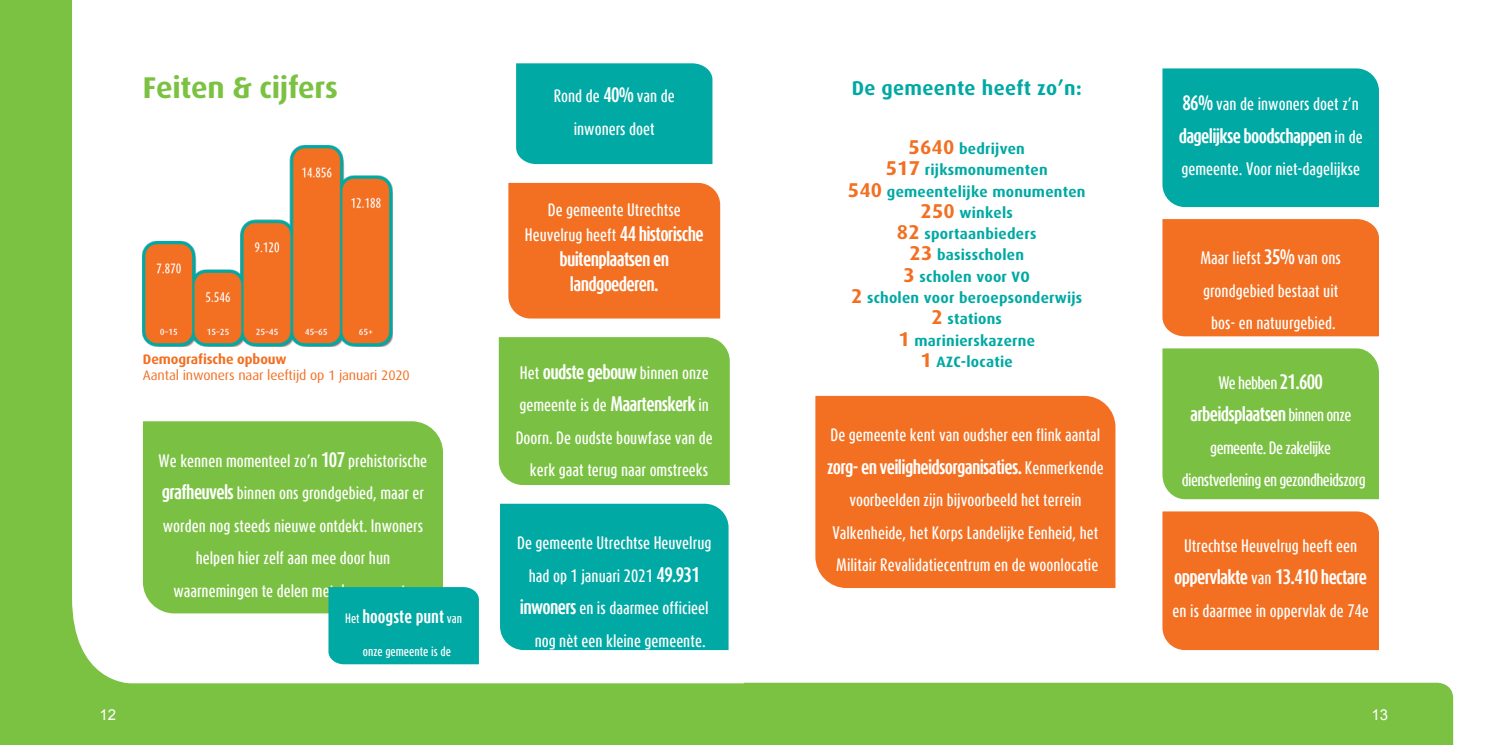
<style>
.page{position:relative;width:1489px;height:745px;background:#fff}
.page>*{position:absolute;margin:0;border:0;box-sizing:border-box;transform-origin:0 0}
.t1{font:700 30px "Dax";letter-spacing:-.01em;color:#7bc142}
.t2{font:700 20px "Dax";letter-spacing:.015em;color:#00a9a4}
.t3{font:700 17.5px/25px "Dax Compact";letter-spacing:-.04em;color:#fff;text-align:center}
.t4{font:700 16.25px "Dax Compact";color:#fff}
.t5{font:500 15px/32.5px "Dax Compact";color:#fff;text-align:center}
.t6{font:700 15px/21.2px "Dax";letter-spacing:.015em;color:#00a9a4;text-align:center}
.t7{font:500 15px/32.5px "Dax Compact";letter-spacing:-.04em;color:#fff;text-align:center}
.t8{font:15px "Arial";color:#fff}
.t9{font:13.75px "Dax";letter-spacing:-.01em;color:#f36f21}
.t10{font:700 13.75px "Dax";letter-spacing:-.005em;color:#f36f21}
.t11{font:500 11.25px "Dax Compact";color:#fff}
.s1{font-weight:700;font-size:17.5px}
.s2{font-weight:500;font-size:11.25px}
.s3{font-size:20px;color:#f36f21}
.s4{font-weight:500;font-size:15px}
</style>
<div class="page">
<div style="left:0;top:0;width:744px;height:744px;background:#7bc142"></div>
<div style="left:72px;top:0;width:672px;height:683px;background:#fff"></div>
<div style="left:744px;top:682px;width:708px;height:62px;background:#7bc142"></div>
<div style="left:1162px;top:68px;width:216px;height:139px;background:#00a9a4"></div>
<div style="left:1162px;top:219px;width:216px;height:117px;background:#f36f21"></div>
<div style="left:1162px;top:348px;width:216px;height:151px;background:#7ac143"></div>
<div style="left:1162px;top:511px;width:216px;height:138px;background:#f36f21"></div>
<div style="left:516px;top:63px;width:196px;height:101px;background:#00a9a4"></div>
<div style="left:508px;top:183px;width:212px;height:135px;background:#f36f21"></div>
<svg style="left:499px;top:337px;width:230px;height:147px"></svg>
<div style="left:500px;top:503px;width:228px;height:146px;background:#00a9a4"></div>
<svg style="left:143px;top:421px;width:300px;height:192px"></svg>
<div style="left:815px;top:395px;width:300px;height:192px;background:#f36f21"></div>
<div style="left:328px;top:586px;width:151px;height:77px;background:#00a9a4"></div>
<img style="left:143px;top:145px;width:250px;height:201px">
<h1 class="t1" style="left:143px;top:74px;width:196px">Feiten &amp; cijfers</h1>
<p class="t10" style="left:143px;top:353px;width:145px">Demografische opbouw</p>
<p class="t9" style="left:143px;top:369px;width:268px">Aantal inwoners naar leeftijd op 1 januari 2020</p>
<p class="t5" style="left:159px;top:445px;width:270px">We kennen momenteel zo’n <span class="s1">107</span> prehistorische <span class="s1">grafheuvels</span> binnen ons grondgebied, maar er worden nog steeds nieuwe ontdekt. Inwoners helpen hier zelf aan mee door hun waarnemingen te delen met de gemeente.</p>
<p class="t4" style="left:345px;top:609px;width:119px"><span class="s2">Het</span> hoogste punt <span class="s2">van</span></p>
<p class="t11" style="left:363px;top:645px;width:90px">onze gemeente is de</p>
<p class="t5" style="left:554px;top:81px;width:122px">Rond de <span class="s1">40%</span> van de inwoners doet</p>
<p class="t5" style="left:525px;top:198px;width:180px;line-height:25px">De gemeente Utrechtse<br>Heuvelrug heeft <span class="s1">44 historische</span></p>
<p class="t3" style="left:559px;top:247px;width:111px">buitenplaatsen en landgoederen.</p>
<p class="t5" style="left:520px;top:357px;width:190px">Het <span class="s1">oudste gebouw</span> binnen onze</p>
<p class="t5" style="left:519px;top:389px;width:191px">gemeente is de <span class="s1">Maartenskerk</span> in</p>
<p class="t5" style="left:515px;top:422px;width:199px">Doorn. De oudste bouwfase van de</p>
<p class="t5" style="left:530px;top:454px;width:180px">kerk gaat terug naar omstreeks</p>
<p class="t5" style="left:517px;top:527px;width:196px">De gemeente Utrechtse Heuvelrug</p>
<p class="t5" style="left:528px;top:560px;width:173px">had op 1 januari 2021 <span class="s1">49.931</span></p>
<p class="t5" style="left:520px;top:592px;width:190px"><span class="s1">inwoners</span> en is daarmee officieel</p>
<p class="t5" style="left:534px;top:625px;width:172px">nog nèt een kleine gemeente.</p>
<h2 class="t2" style="left:851px;top:79px;width:231px">De gemeente heeft zo’n:</h2>
<p class="t6" style="left:847px;top:139px;width:239px"><span class="s3">5640</span> bedrijven<br><span class="s3">517</span> rijksmonumenten<br><span class="s3">540</span> gemeentelijke monumenten<br><span class="s3">250</span> winkels<br><span class="s3">82</span> sportaanbieders<br><span class="s3">23</span> basisscholen<br><span class="s3">3</span> scholen voor VO<br><span class="s3">2</span> scholen voor beroepsonderwijs<br><span class="s3">2</span> stations<br><span class="s3">1</span> marinierskazerne<br><span class="s3">1</span> AZC-locatie</p>
<p class="t5" style="left:830px;top:419px;width:271px">De gemeente kent van oudsher een flink aantal</p>
<p class="t3" style="left:827px;top:455px;width:278px">zorg- en veiligheidsorganisaties. <span class="s4">Kenmerkende</span></p>
<p class="t5" style="left:832px;top:484px;width:267px">voorbeelden zijn bijvoorbeeld het terrein<br>Valkenheide, het Korps Landelijke Eenheid, het<br>Militair Revalidatiecentrum en de woonlocatie</p>
<p class="t5" style="left:1182px;top:89px;width:178px"><span class="s1">86%</span> van de inwoners doet z’n</p>
<p class="t3" style="left:1178px;top:124px;width:185px">dagelijkse boodschappen <span class="s4">in de</span></p>
<p class="t5" style="left:1181px;top:154px;width:180px">gemeente. Voor niet-dagelijkse</p>
<p class="t5" style="left:1200px;top:243px;width:142px">Maar liefst <span class="s1">35%</span> van ons grondgebied bestaat uit bos- en natuurgebied.</p>
<p class="t7" style="left:1218px;top:367px;width:106px">We hebben <span class="s1">21.600</span></p>
<p class="t3" style="left:1189px;top:402px;width:163px">arbeidsplaatsen <span class="s4">binnen onze</span></p>
<p class="t7" style="left:1181px;top:432px;width:185px">gemeente. De zakelijke dienstverlening en gezondheidszorg</p>
<p class="t5" style="left:1183px;top:530px;width:175px">Utrechtse Heuvelrug heeft een</p>
<p class="t3" style="left:1174px;top:565px;width:194px">oppervlakte <span class="s4">van</span> 13.410 hectare</p>
<p class="t5" style="left:1172px;top:595px;width:198px">en is daarmee in oppervlak de 74e</p>
<p class="t8" style="left:99px;top:708px;width:18px">12</p>
<p class="t8" style="left:1371px;top:708px;width:18px">13</p>
</div>
